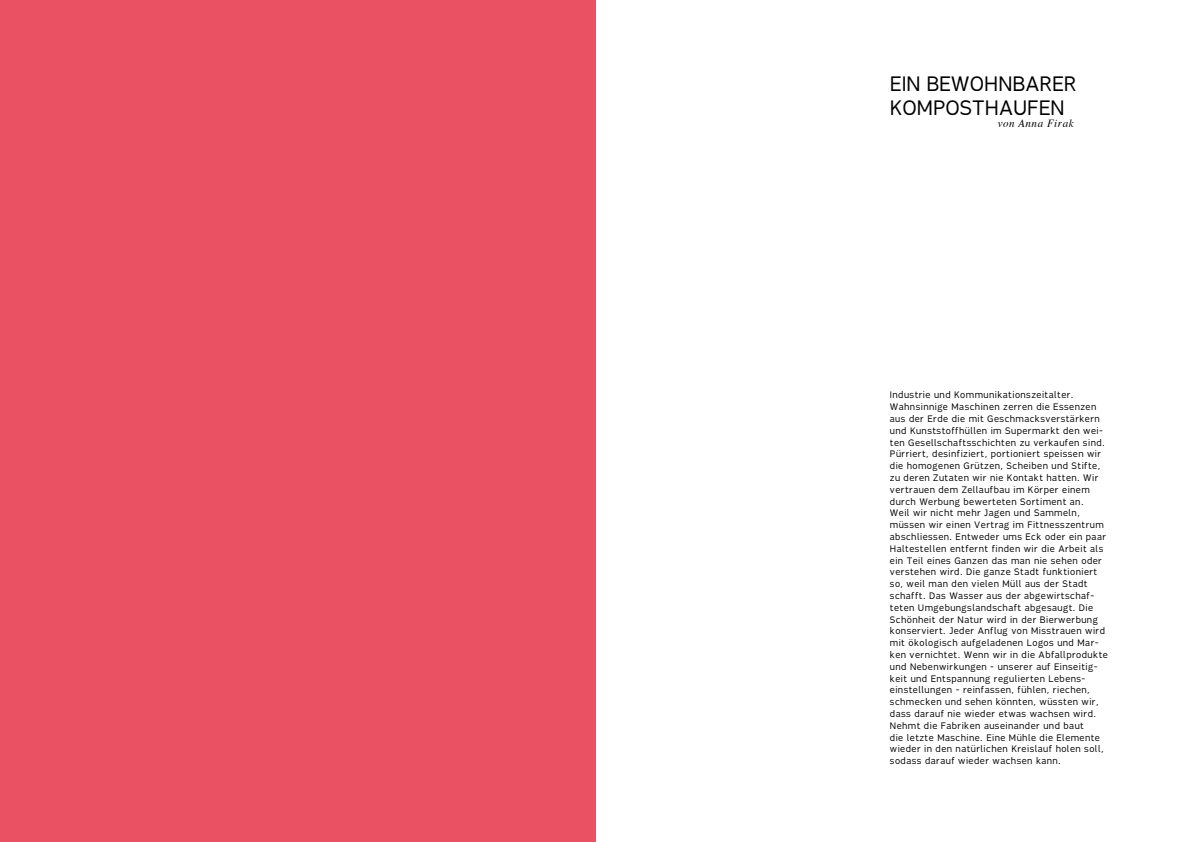
<style>
.page{position:relative;width:1191px;height:842px;background:#fff}
.page>*{position:absolute;margin:0;border:0;box-sizing:border-box;transform-origin:0 0}
.t1{font:20px/24px "Fabrica";color:#000}
.t2{font:italic 11px "Times";letter-spacing:.05em;color:#000}
.t3{font:9px/11.8px "Fabrica";letter-spacing:.05em;color:#000}
</style>
<div class="page">
<div style="left:0;top:0;width:595px;height:842px;background:#ea5162"></div>
<h1 class="t1" style="left:890px;top:71px;width:188px">ein bewoh nbarer komposthaufen</h1>
<p class="t2" style="left:997px;top:114px;width:77px">von Anna Firak</p>
<p class="t3" style="left:890px;top:389px;width:219px">I ndustrie und Kommunikationszeitalter.<br>Wahnsinnige Maschinen zerren die Essenzen aus der Erde die mit Geschmacksverstärkern und Kunststoffhüllen im Supermarkt den wei&shy;ten Gesellschaftsschichten zu verkaufen sind.<br>Pürriert, desinfiziert, portioniert speissen wir die homogenen Grützen, Scheiben und Stifte, zu deren Zutaten wir nie Kontakt hatten. Wir vertrauen dem Zellaufbau im Körper einem durch Werbung bewerteten Sortiment an.<br>Weil wir nicht mehr Jagen und Sammeln, müssen wir einen Vertrag im Fittnesszentrum abschliessen. Entweder ums Eck oder ein paar Haltestellen entfernt finden wir die Arbeit als ein Teil eines Ganzen das man nie sehen oder verstehen wird. Die ganze Stadt funktioniert so, weil man den vielen Müll aus der Stadt schafft. Das Wasser aus der abgewirtschaf&shy;teten Umgebungslandschaft abgesaugt. Die Schönheit der Natur wird in der Bierwerbung konserviert. Jeder Anflug von Misstrauen wird mit ökologisch aufgeladenen Logos und Mar&shy;ken vernichtet. Wenn wir in die Abfallprodukte und Nebenwirkungen - unserer auf Einseitig&shy;keit und Entspannung regulierten Lebens&shy;einstellungen - reinfassen, fühlen, riechen, schmecken und sehen könnten, wüssten wir, dass darauf nie wieder etwas wachsen wird.<br>Nehmt die Fabriken auseinander und baut<br>die letzte Maschine. Eine Mühle die Elemente wieder in den natürlichen Kreislauf holen soll, sodass darauf wieder wachsen kann.</p>
</div>
